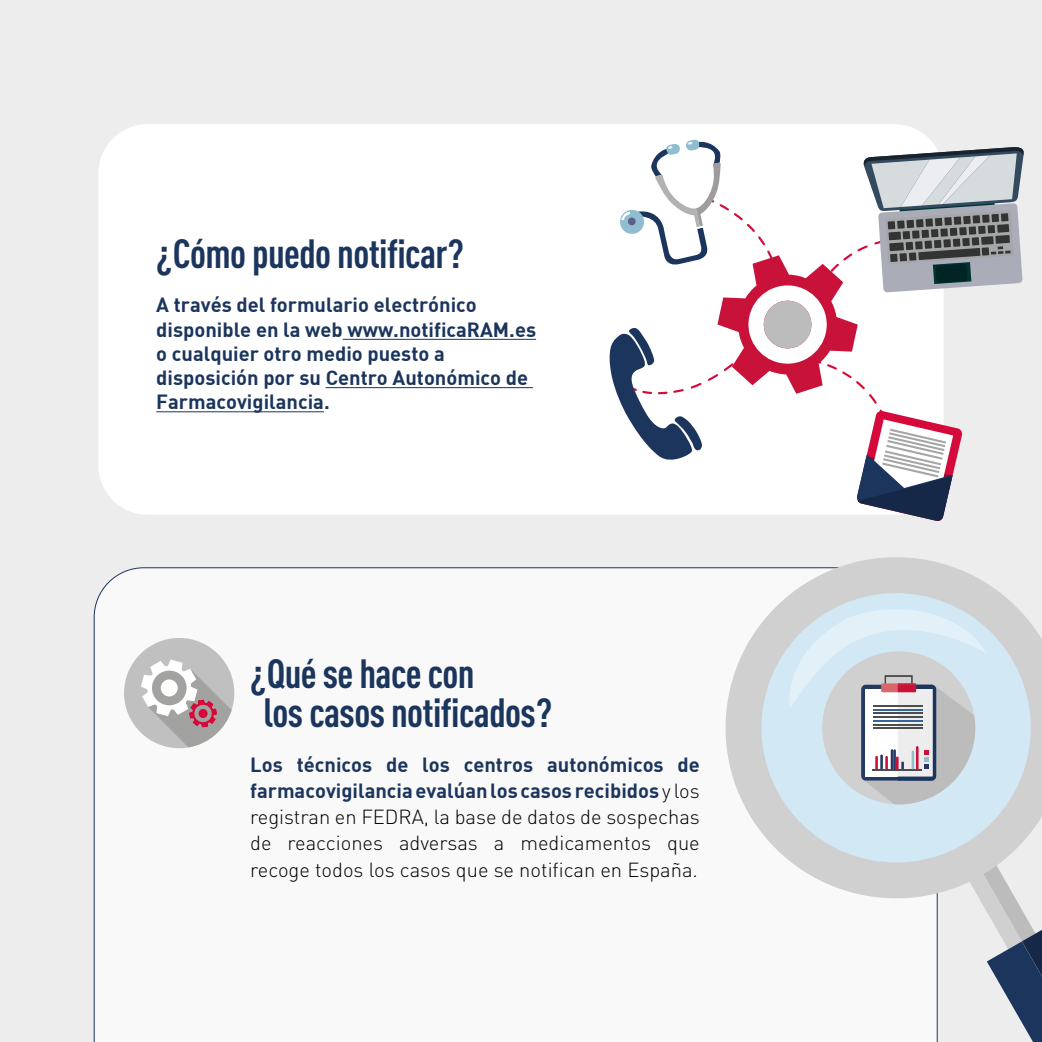
<style>
.page{position:relative;width:1042px;height:1042px;background:#ededed}
.page>*{position:absolute;margin:0;border:0;box-sizing:border-box;transform-origin:0 0}
.t1{font:700 condensed 40.25px/38.5px "DIN Pro";letter-spacing:-.015em;color:#1b355d}
.t2{font:700 20.12px/24.2px "DIN";color:#1b355d}
.t3{font:300 20.12px/26.2px "DIN Pro";color:#000;text-align:justify}
.s1{font-family:"DIN Pro";font-weight:300;color:#000}
</style>
<div class="page">
<div style="left:94px;top:567px;width:843px;height:475px;background:#f9f9f9"></div>
<div style="left:98px;top:124px;width:845px;height:391px;background:#fff;border-radius:50px"></div>
<hr style="left:343px;top:339px;width:193px;height:1px;background:#1b355d">
<hr style="left:326px;top:387px;width:207px;height:1px;background:#1b355d">
<hr style="left:156px;top:411px;width:168px;height:1px;background:#1b355d">
<svg style="left:609px;top:139px;width:415px;height:382px"></svg>
<div style="left:124px;top:638px;width:110px;height:110px;background:#c0c0c0;border-radius:50%"></div>
<svg style="left:141px;top:659px;width:91px;height:88px"></svg>
<svg style="left:711px;top:557px;width:273px;height:355px;fill:#f9f9f9"></svg>
<svg style="left:750px;top:582px;width:292px;height:291px;background:#d5dee3"></svg>
<svg style="left:964px;top:857px;width:78px;height:185px"></svg>
<svg style="left:779px;top:596px;width:207px;height:208px"></svg>
<h1 class="t1" style="left:156px;top:230px;width:309px">¿Cómo puedo notificar?</h1>
<p class="t2" style="left:156px;top:292px;width:381px">A través del formulario electrónico disponible en la web www.notificaRAM.es o cualquier otro medio puesto a disposición por su Centro Autonómico de Farmacovigilancia.</p>
<h1 class="t1" style="left:263px;top:651px;width:290px;text-indent:-13px">¿Qué se hace con<br>los casos notificados?</h1>
<p class="t2" style="left:250px;top:750px;width:451px;line-height:26.2px">Los técnicos de los centros autonómicos de farmacovigilancia evalúan los casos recibidos <span class="s1">y los</span></p>
<p class="t3" style="left:250px;top:802px;width:451px">registran en FEDRA, la base de datos de sospechas de reacciones adversas a medicamentos que recoge todos los casos que se notifican en España.</p>
</div>
